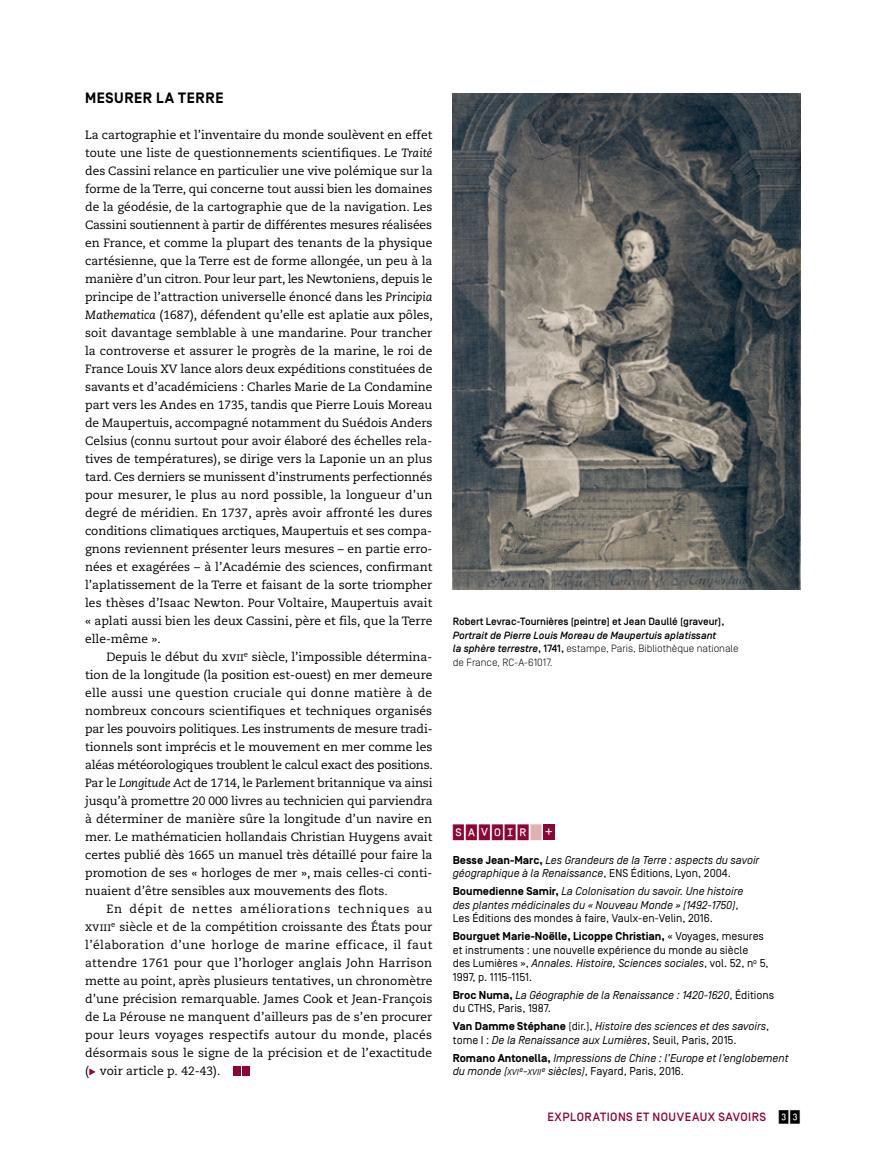
<style>
.page{position:relative;width:881px;height:1170px;background:#fff}
.page>*{position:absolute;margin:0;border:0;box-sizing:border-box;transform-origin:0 0}
.t1{font:500 15.75px "Simplon CNDP";letter-spacing:.09em;color:#8c0632}
.t2{font:700 15px "Simplon BP";letter-spacing:.04em;color:#000}
.t3{font:500 13.5px "Simplon CNDP";color:#000}
.t4{font:12px/18px "Caecilia LT Std";color:#000;text-align:justify}
.t5{font:500 12px "Simplon BP";color:#8c0632}
.t6{font:italic 11.4px/13.5px "Simplon BP Regular";letter-spacing:-.005em;color:#000}
.t7{font:11.4px/13.5px "Simplon BP Regular";color:#000}
.t8{font:700 11.4px "Simplon BP";color:#000}
.t9{font:italic 500 10.5px/13.5px "Simplon BP";color:#000}
.t10{font:500 10.5px "Simplon BP";color:#000}
.s1{font-style:italic}
.s2{color:#8c0632}
.s3{font-style:normal}
.s4{font-weight:300;font-style:normal}
.s5{font-family:"Simplon BP Regular";font-weight:400;color:#fff}
.s6{font-family:"Simplon BP";font-weight:700;font-style:normal}
.s7{font-family:"Simplon BP Regular";font-weight:400}
.s8{font-size:8.55px}
</style>
<div class="page">
<div style="left:243px;top:1066px;width:7px;height:9px;background:#8c0632"></div>
<div style="left:233px;top:1066px;width:7px;height:9px;background:#8c0632"></div>
<div style="left:543px;top:824px;width:11px;height:15px;background:#8c0632"></div>
<img style="left:452px;top:94px;width:348px;height:495px">
<p class="t2" style="left:85px;top:89px;width:140px">MESURER LA TERRE</p>
<p class="t4" style="left:85px;top:126px;width:349px">La cartographie et l’inventaire du monde soulèvent en effet toute une liste de questionnements scientifiques. Le <span class="s1">Traité </span>des Cassini relance en particulier une vive polémique sur la forme de la Terre, qui concerne tout aussi bien les domaines de la géodésie, de la cartographie que de la navigation. Les Cassini soutiennent à partir de différentes mesures réalisées en France, et comme la plupart des tenants de la physique cartésienne, que la Terre est de forme allongée, un peu à la manière d’un citron. Pour leur part, les Newtoniens, depuis le principe de l’attraction universelle énoncé dans les <span class="s1">Principia Mathematica</span> (1687), défendent qu’elle est aplatie aux pôles, soit davantage semblable à une mandarine. Pour trancher la controverse et assurer le progrès de la marine, le roi de France Louis XV lance alors deux expéditions constituées de savants et d’académiciens : Charles Marie de La Condamine part vers les Andes en 1735, tandis que Pierre Louis Moreau de Maupertuis, accompagné notamment du Suédois Anders Celsius (connu surtout pour avoir élaboré des échelles rela&shy;tives de températures), se dirige vers la Laponie un an plus tard. Ces derniers se munissent d’instruments perfectionnés pour mesurer, le plus au nord possible, la longueur d’un degré de méridien. En 1737, après avoir affronté les dures conditions climatiques arctiques, Maupertuis et ses compa&shy;gnons reviennent présenter leurs mesures – en partie erro&shy;nées et exagérées – à l’Académie des sciences, confirmant l’aplatissement de la Terre et faisant de la sorte triompher les thèses d’Isaac Newton. Pour Voltaire, Maupertuis avait « aplati aussi bien les deux Cassini, père et fils, que la Terre elle-même ».</p>
<p class="t4" style="left:85px;top:648px;width:349px;text-indent:21px">Depuis le début du xvii<sup>e</sup> siècle, l’impossible détermina&shy;tion de la longitude (la position est-ouest) en mer demeure elle aussi une question cruciale qui donne matière à de nombreux concours scientifiques et techniques organisés par les pouvoirs politiques. Les instruments de mesure tradi&shy;tionnels sont imprécis et le mouvement en mer comme les aléas météorologiques troublent le calcul exact des positions.<br>Par le <span class="s1">Longitude Act</span> de 1714, le Parlement britannique va ainsi jusqu’à promettre 20 000 livres au technicien qui parviendra à déterminer de manière sûre la longitude d’un navire en mer. Le mathématicien hollandais Christian Huygens avait certes publié dès 1665 un manuel très détaillé pour faire la promotion de ses « horloges de mer », mais celles-ci conti&shy;nuaient d’être sensibles aux mouvements des flots.</p>
<p class="t4" style="left:85px;top:900px;width:349px;text-indent:21px">En dépit de nettes améliorations techniques au xviii<sup>e</sup> siècle et de la compétition croissante des États pour l’élaboration d’une horloge de marine efficace, il faut attendre 1761 pour que l’horloger anglais John Harrison mette au point, après plusieurs tentatives, un chronomètre d’une précision remarquable. James Cook et Jean-François de La Pérouse ne manquent d’ailleurs pas de s’en procurer pour leurs voyages respectifs autour du monde, placés désormais sous le signe de la précision et de l’exactitude (<span class="s2">▶</span> voir article p. 42-43).</p>
<p class="t10" style="left:452px;top:615px;width:273px">Robert Levrac-Tournières (peintre) et Jean Daullé (graveur),</p>
<p class="t9" style="left:452px;top:628px;width:287px">Portrait de Pierre Louis Moreau de Maupertuis aplatissant<br>la sphère terrestre<span class="s3">, 1741,</span> <span class="s4">estampe, Paris, Bibliothèque nationale de France, RC-A-61017.</span></p>
<h1 class="t1" style="left:452px;top:824px;width:102px">SAVOIR <span class="s5">+</span></h1>
<p class="t6" style="left:452px;top:853px;width:308px"><span class="s6">Besse Jean-Marc,</span> Les Grandeurs de la Terre : aspects du savoir géographique à la Renaissance<span class="s3">, ENS Éditions, Lyon, 2004.</span></p>
<p class="t6" style="left:452px;top:884px;width:292px"><span class="s6">Boumedienne Samir,</span> La Colonisation du savoir. Une histoire des plantes médicinales du « Nouveau Monde » (1492-1750)<span class="s3">,<br>Les Éditions des mondes à faire, Vaulx-en-Velin, 2016.</span></p>
<p class="t8" style="left:452px;top:929px;width:312px">Bourguet Marie-Noëlle, Licoppe Christian, <span class="s7">« Voyages, mesures</span></p>
<p class="t7" style="left:452px;top:943px;width:317px">et instruments : une nouvelle expérience du monde au siècle des Lumières », <span class="s1">Annales. Histoire, Sciences sociales</span>, vol. 52, n<sup>o</sup> 5,<br>1997, p. 1115-1151.</p>
<p class="t6" style="left:452px;top:988px;width:322px"><span class="s6">Broc Numa,</span> La Géographie de la Renaissance : 1420-1620<span class="s3">, Éditions du CTHS, Paris, 1987.</span></p>
<p class="t6" style="left:452px;top:1019px;width:318px"><span class="s6">Van Damme Stéphane</span> <span class="s3">(dir.),</span> Histoire des sciences et des savoirs<span class="s3">, tome I :</span> De la Renaissance aux Lumières<span class="s3">, Seuil, Paris, 2015.</span></p>
<p class="t6" style="left:452px;top:1051px;width:337px"><span class="s6">Romano Antonella,</span> Impressions de Chine : l’Europe et l’englobement du monde (<span class="s8">XVI</span><sup>e</sup>-<span class="s8">XVII</span><sup>e</sup> siècles)<span class="s3">, Fayard, Paris, 2016.</span></p>
<p class="t5" style="left:547px;top:1110px;width:16px">Explorations</p>
<p class="t5" style="left:635px;top:1110px;width:26px">et nouveaux</p>
<p class="t5" style="left:718px;top:1110px;width:7px">savoirs</p>
<p class="t3" style="left:778px;top:1110px;width:23px">33</p>
</div>
